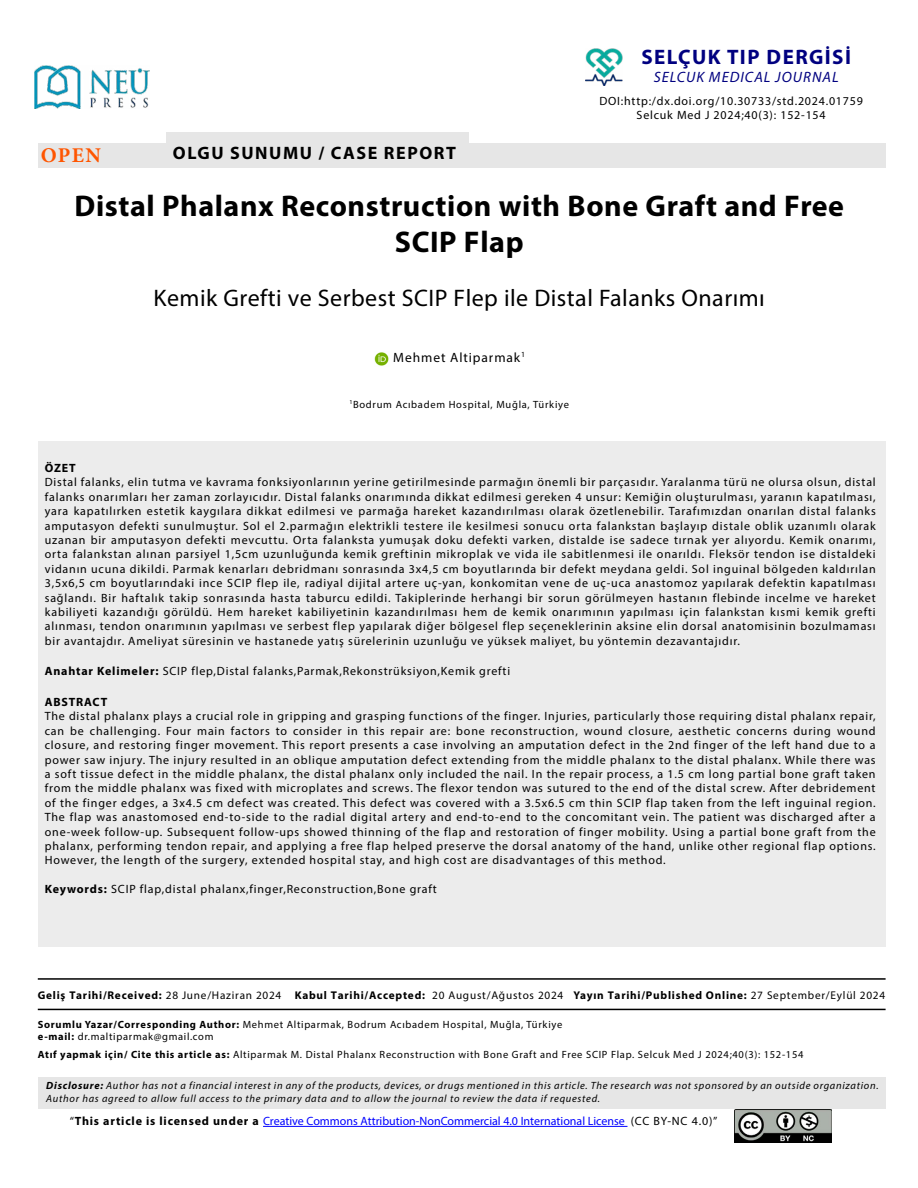
<style>
.page{position:relative;width:918px;height:1188px;background:#fff}
.page>*{position:absolute;margin:0;border:0;box-sizing:border-box;transform-origin:0 0}
.t1{font:700 30px/36px "Myriad Pro";letter-spacing:.02em;color:#000;text-align:center}
.t2{font:24px "Myriad Pro";letter-spacing:.02em;color:#000}
.t3{font:700 21px "Myriad Pro";letter-spacing:.07em;color:#000080}
.t4{font:700 21px "Minion Pro";color:#f50}
.t5{font:700 18px "Myriad Pro";letter-spacing:.09em;color:#000}
.t6{font:italic 15px "Myriad Pro";letter-spacing:.07em;color:#000080}
.t7{font:13.5px "Myriad Pro";letter-spacing:.07em;color:#000}
.t8{font:12px/14.4px "Myriad Pro";letter-spacing:.07em;color:#000;text-align:justify}
.t9{font:12px "Myriad Pro";color:#00f}
.t10{font:700 12px "Myriad Pro";letter-spacing:.07em;color:#000}
.t11{font:700 11.25px "Myriad Pro";letter-spacing:.07em;color:#000}
.t12{font:10.5px/12.6px "Myriad Pro";letter-spacing:.065em;color:#000}
.t13{font:italic 10.5px/12.6px "Myriad Pro";letter-spacing:.07em;color:#000}
.s1{font-weight:700}
.s2{font-weight:400}
.s3{color:#000}
.s4{font-weight:700;color:#000}
</style>
<div class="page">
<div style="left:38px;top:143px;width:848px;height:24px;background:#e6e6e6"></div>
<div style="left:166px;top:132px;width:303px;height:29px;background:#e6e6e6"></div>
<div style="left:38px;top:1077px;width:848px;height:31px;background:#e6e6e6"></div>
<div style="left:38px;top:441px;width:848px;height:505px;background:#ececec"></div>
<hr style="left:38px;top:1009px;width:848px;height:1px;background:#000">
<hr style="left:263px;top:1126px;width:364px;height:1px;background:#00f">
<img style="left:734px;top:1110px;width:98px;height:32px">
<img style="left:35px;top:65px;width:115px;height:44px">
<img style="left:586px;top:48px;width:37px;height:38px">
<hr style="left:38px;top:978px;width:848px;height:2px;background:#000">
<img style="left:374px;top:352px;width:15px;height:14px">
<h3 class="t4" style="left:41px;top:141px;width:62px">OPEN</h3>
<h3 class="t5" style="left:173px;top:141px;width:285px">OLGU SUNUMU / CASE REPORT</h3>
<h3 class="t3" style="left:641px;top:43px;width:211px">SELÇUK TIP DERGİSİ</h3>
<p class="t6" style="left:654px;top:68px;width:186px">SELCUK MEDICAL JOURNAL</p>
<p class="t8" style="left:599px;top:94px;width:265px;line-height:14px;text-align:center">DOI:http:/dx.doi.org/10.30733/std.2024.01759<br>Selcuk Med J 2024;40(3): 152-154</p>
<h1 class="t1" style="left:75px;top:187px;width:771px">Distal Phalanx Reconstruction with Bone Graft and Free<br>SCIP Flap</h1>
<h2 class="t2" style="left:154px;top:283px;width:613px">Kemik Grefti ve Serbest SCIP Flep ile Distal Falanks Onarımı</h2>
<p class="t7" style="left:393px;top:349px;width:133px">Mehmet Altiparmak<sup>1</sup></p>
<p class="t12" style="left:349px;top:398px;width:221px"><sup>1</sup>Bodrum Acıbadem Hospital, Muğla, Türkiye</p>
<p class="t10" style="left:45px;top:460px;width:33px">ÖZET</p>
<p class="t8" style="left:45px;top:475px;width:832px">Distal falanks, elin tutma ve kavrama fonksiyonlarının yerine getirilmesinde parmağın önemli bir parçasıdır. Yaralanma türü ne olursa olsun, distal falanks onarımları her zaman zorlayıcıdır. Distal falanks onarımında dikkat edilmesi gereken 4 unsur: Kemiğin oluşturulması, yaranın kapatılması, yara kapatılırken estetik kaygılara dikkat edilmesi ve parmağa hareket kazandırılması olarak özetlenebilir. Tarafımızdan onarılan distal falanks amputasyon defekti sunulmuştur. Sol el 2.parmağın elektrikli testere ile kesilmesi sonucu orta falankstan başlayıp distale oblik uzanımlı olarak uzanan bir amputasyon defekti mevcuttu. Orta falanksta yumuşak doku defekti varken, distalde ise sadece tırnak yer alıyordu. Kemik onarımı, orta falankstan alınan parsiyel 1,5cm uzunluğunda kemik greftinin mikroplak ve vida ile sabitlenmesi ile onarıldı. Fleksör tendon ise distaldeki vidanın ucuna dikildi. Parmak kenarları debridmanı sonrasında 3x4,5 cm boyutlarında bir defekt meydana geldi. Sol inguinal bölgeden kaldırılan 3,5x6,5 cm boyutlarındaki ince SCIP flep ile, radiyal dijital artere uç-yan, konkomitan vene de uç-uca anastomoz yapılarak defektin kapatılması sağlandı. Bir haftalık takip sonrasında hasta taburcu edildi. Takiplerinde herhangi bir sorun görülmeyen hastanın flebinde incelme ve hareket kabiliyeti kazandığı görüldü. Hem hareket kabiliyetinin kazandırılması hem de kemik onarımının yapılması için falankstan kısmi kemik grefti alınması, tendon onarımının yapılması ve serbest flep yapılarak diğer bölgesel flep seçeneklerinin aksine elin dorsal anatomisinin bozulmaması bir avantajdır. Ameliyat süresinin ve hastanede yatış sürelerinin uzunluğu ve yüksek maliyet, bu yöntemin dezavantajıdır.</p>
<p class="t8" style="left:45px;top:664px;width:467px"><span class="s1">Anahtar Kelimeler:</span> SCIP flep,Distal falanks,Parmak,Rekonstrüksiyon,Kemik grefti</p>
<p class="t10" style="left:45px;top:694px;width:64px">ABSTRACT</p>
<p class="t8" style="left:45px;top:709px;width:832px">The distal phalanx plays a crucial role in gripping and grasping functions of the finger. Injuries, particularly those requiring distal phalanx repair, can be challenging. Four main factors to consider in this repair are: bone reconstruction, wound closure, aesthetic concerns during wound closure, and restoring finger movement. This report presents a case involving an amputation defect in the 2nd finger of the left hand due to a power saw injury. The injury resulted in an oblique amputation defect extending from the middle phalanx to the distal phalanx. While there was a soft tissue defect in the middle phalanx, the distal phalanx only included the nail. In the repair process, a 1.5 cm long partial bone graft taken from the middle phalanx was fixed with microplates and screws. The flexor tendon was sutured to the end of the distal screw. After debridement of the finger edges, a 3x4.5 cm defect was created. This defect was covered with a 3.5x6.5 cm thin SCIP flap taken from the left inguinal region.<br>The flap was anastomosed end-to-side to the radial digital artery and end-to-end to the concomitant vein. The patient was discharged after a one-week follow-up. Subsequent follow-ups showed thinning of the flap and restoration of finger mobility. Using a partial bone graft from the phalanx, performing tendon repair, and applying a free flap helped preserve the dorsal anatomy of the hand, unlike other regional flap options.<br>However, the length of the surgery, extended hospital stay, and high cost are disadvantages of this method.</p>
<p class="t8" style="left:45px;top:882px;width:394px"><span class="s1">Keywords:</span> SCIP flap,distal phalanx,finger,Reconstruction,Bone graft</p>
<p class="t11" style="left:38px;top:988px;width:849px">Geliş Tarihi/Received: <span class="s2">28 June/Haziran 2024</span> Kabul Tarihi/Accepted: <span class="s2">20 August/Ağustos 2024</span> Yayın Tarihi/Published Online: <span class="s2">27 September/Eylül 2024</span></p>
<p class="t12" style="left:38px;top:1018px;width:526px"><span class="s1">Sorumlu Yazar/Corresponding Author:</span> Mehmet Altiparmak, Bodrum Acıbadem Hospital, Muğla, Türkiye <span class="s1">e-mail:</span> dr.maltiparmak@gmail.com</p>
<p class="t12" style="left:38px;top:1048px;width:767px"><span class="s1">Atıf yapmak için/ Cite this article as:</span> Altiparmak M. Distal Phalanx Reconstruction with Bone Graft and Free SCIP Flap. Selcuk Med J 2024;40(3): 152-154</p>
<p class="t13" style="left:46px;top:1079px;width:834px"><span class="s1">Disclosure:</span> Author has not a financial interest in any of the products, devices, or drugs mentioned in this article. The research was not sponsored by an outside organization.<br>Author has agreed to allow full access to the primary data and to allow the journal to review the data if requested.</p>
<p class="t9" style="left:70px;top:1114px;width:649px"><span class="s3">“</span><span class="s4">This article is licensed under a</span> Creative Commons Attribution-NonCommercial 4.0 International License <span class="s3">(CC BY-NC 4.0)”</span></p>
</div>
